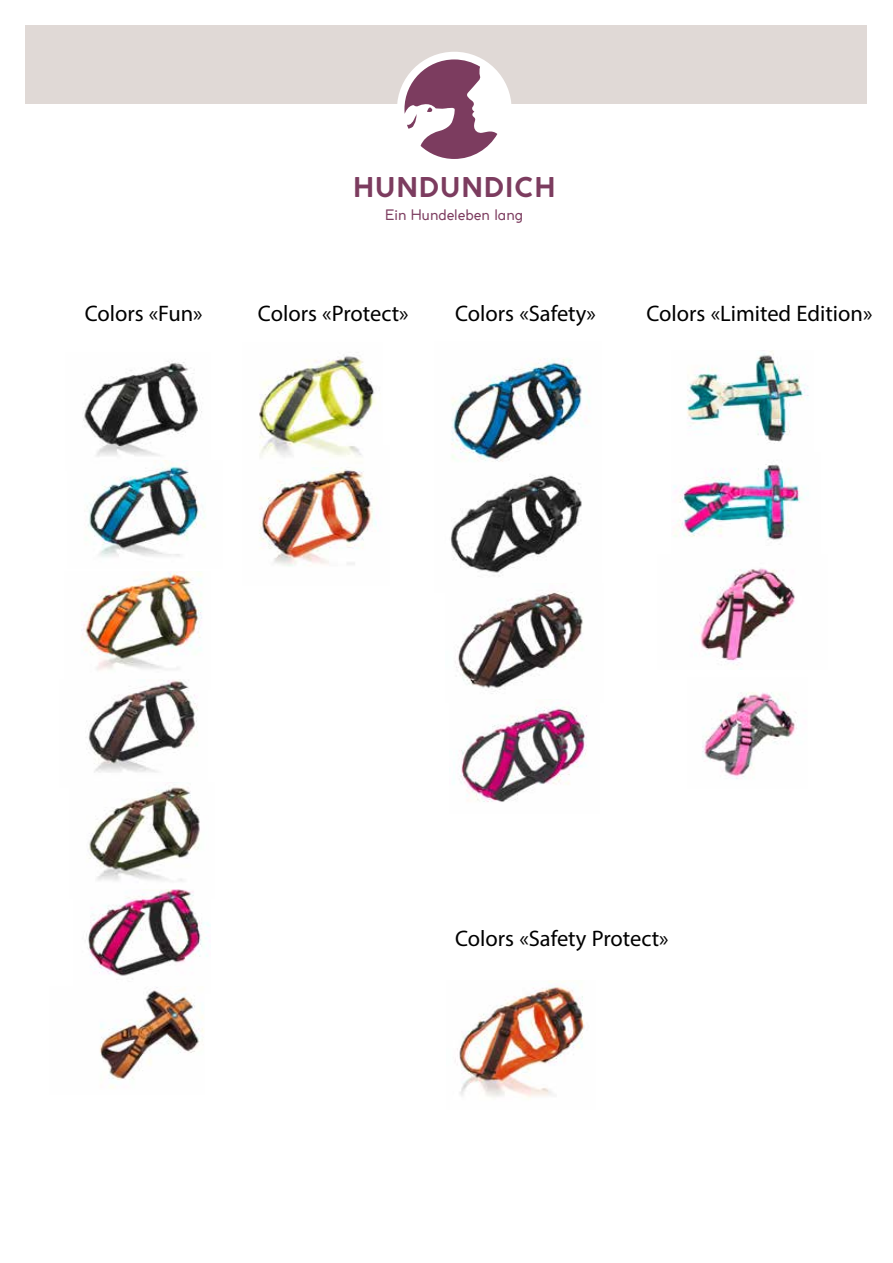
<style>
.page{position:relative;width:893px;height:1263px;background:#fff}
.page>*{position:absolute;margin:0;border:0;box-sizing:border-box;transform-origin:0 0}
.t1{font:700 27px "Coco Gothic";letter-spacing:.04em;color:#7c3c5f}
.t2{font:22.5px "Myriad Pro";color:#000}
.t3{font:14.25px "Coco Gothic";color:#7c3c5f}
</style>
<div class="page">
<div style="left:26px;top:26px;width:841px;height:78px;background:#e0d9d6"></div>
<div style="left:397px;top:52px;width:115px;height:114px;background:#fff;border-radius:50%"></div>
<svg style="left:404px;top:59px;width:93px;height:100px"></svg>
<img style="left:83px;top:361px;width:119px;height:100px">
<img style="left:686px;top:350px;width:123px;height:94px">
<img style="left:673px;top:464px;width:135px;height:76px">
<img style="left:696px;top:568px;width:99px;height:96px">
<img style="left:702px;top:692px;width:95px;height:87px">
<img style="left:81px;top:571px;width:121px;height:109px">
<img style="left:87px;top:461px;width:119px;height:97px">
<img style="left:86px;top:680px;width:112px;height:103px">
<img style="left:89px;top:784px;width:111px;height:97px">
<img style="left:86px;top:889px;width:125px;height:90px">
<img style="left:451px;top:358px;width:136px;height:104px">
<img style="left:450px;top:475px;width:132px;height:102px">
<img style="left:455px;top:591px;width:128px;height:103px">
<img style="left:453px;top:706px;width:134px;height:96px">
<img style="left:455px;top:981px;width:130px;height:118px">
<img style="left:99px;top:987px;width:105px;height:101px">
<img style="left:259px;top:467px;width:118px;height:100px">
<img style="left:259px;top:356px;width:117px;height:101px">
<p class="t1" style="left:353px;top:167px;width:204px">HUNDUNDICH</p>
<p class="t3" style="left:385px;top:204px;width:139px">Ein Hundeleben lang</p>
<p class="t2" style="left:85px;top:300px;width:119px">Colors «Fun»</p>
<p class="t2" style="left:258px;top:300px;width:152px">Colors «Protect»</p>
<p class="t2" style="left:455px;top:300px;width:142px">Colors «Safety»</p>
<p class="t2" style="left:646px;top:300px;width:228px">Colors «Limited Edition»</p>
<p class="t2" style="left:455px;top:925px;width:215px">Colors «Safety Protect»</p>
</div>
